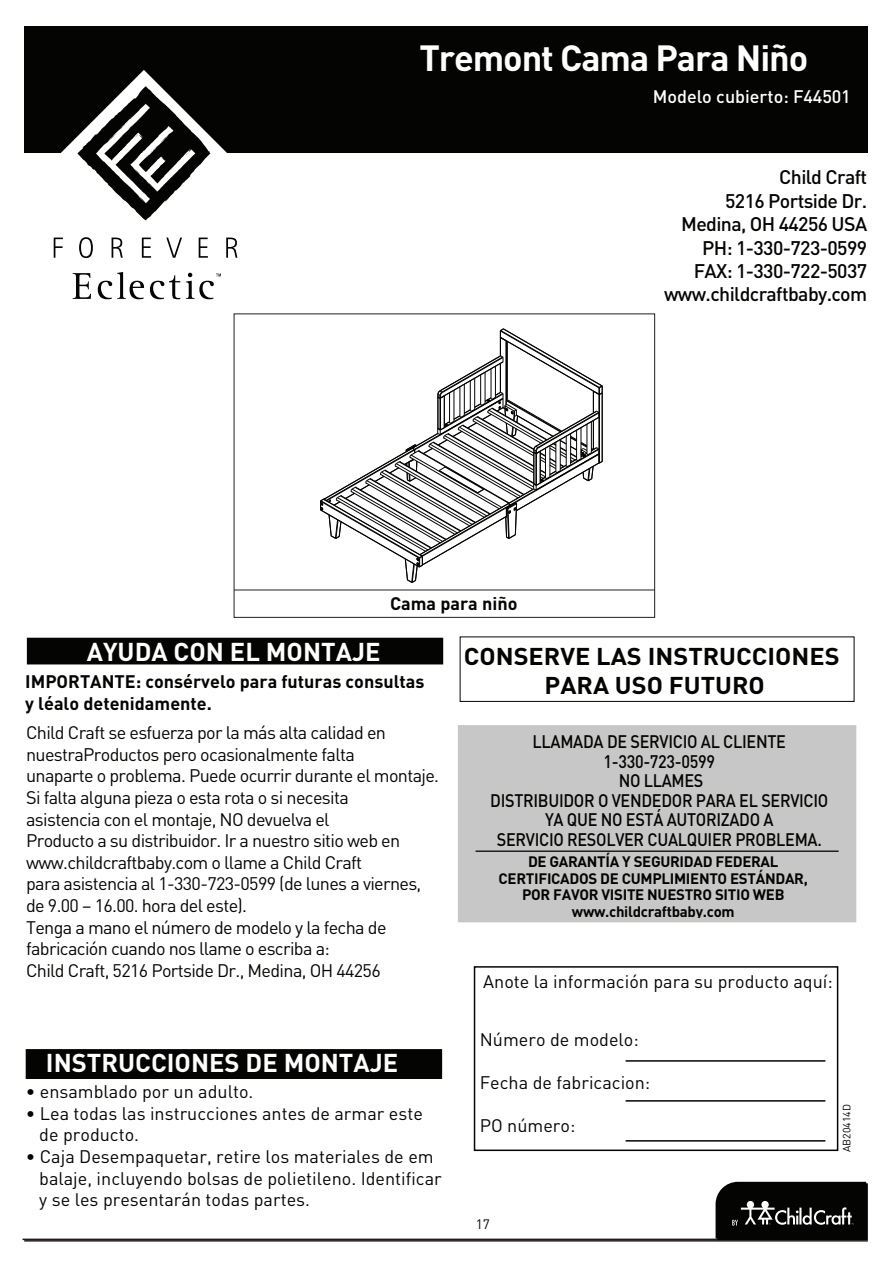
<style>
.page{position:relative;width:893px;height:1263px;background:#fff}
.page>*{position:absolute;margin:0;border:0;box-sizing:border-box;transform-origin:0 0}
.t1{font:700 36px "DIN Pro";letter-spacing:-.03em;color:#fff}
.t2{font:700 25.5px "DIN Pro";color:#fff}
.t3{font:700 24px/28.8px "DIN Pro";color:#040503;text-align:center;scale:1.05 1}
.t4{font:500 19.5px/23.4px "DIN Pro";letter-spacing:-.03em;color:#040503;text-align:right}
.t5{font:18px/21.6px "DIN Pro";letter-spacing:-.035em;color:#040503}
.t6{font:18px/21.6px "DIN Pro";color:#040503}
.t7{font:500 18px/19.5px "DIN Pro";letter-spacing:-.02em;color:#040503;text-align:center;scale:.9 1}
.t8{font:700 18px/21.6px "DIN Pro";color:#040503}
.t9{font:500 18px "DIN Pro";color:#fff}
.t10{font:700 15px/16.5px "DIN Pro";letter-spacing:-.02em;color:#040503;text-align:center}
.t11{font:13.5px "DIN Pro";color:#040503}
.t12{font:10.5px "DIN Pro";color:#040503}
</style>
<div class="page">
<div style="left:459px;top:727px;width:395px;height:193px;background:#c8c7c7"></div>
<div style="left:458px;top:725px;width:398px;height:197px;border:4px solid #c8c7c7"></div>
<div style="left:28px;top:638px;width:414px;height:26px;background:#040503"></div>
<hr style="left:476px;top:850px;width:363px;height:2px;background:#221e1f">
<div style="left:474px;top:966px;width:364px;height:185px;border:2px solid #040503"></div>
<hr style="left:626px;top:1060px;width:199px;height:2px;background:#040503">
<hr style="left:626px;top:1100px;width:199px;height:1px;background:#040503">
<hr style="left:626px;top:1140px;width:199px;height:1px;background:#040503">
<div style="left:27px;top:1050px;width:414px;height:28px;background:#040503"></div>
<div style="left:26px;top:1049px;width:416px;height:30px;border:2px solid #040503"></div>
<div style="left:460px;top:636px;width:394px;height:66px;border:1px solid #040503"></div>
<hr style="left:23px;top:1238px;width:843px;height:2px;background:#221e1f">
<hr style="left:24px;top:1240px;width:844px;height:1px;background:#221e1f">
<svg style="left:716px;top:1182px;width:152px;height:58px;background:#1c1d1b"></svg>
<div style="left:24px;top:26px;width:844px;height:127px;background:#040503"></div>
<svg style="left:54px;top:70px;width:183px;height:229px"></svg>
<div style="left:234px;top:313px;width:421px;height:305px;border:1px solid #231f20"></div>
<hr style="left:234px;top:590px;width:421px;height:1px;background:#231f20">
<svg style="left:320px;top:328px;width:283px;height:255px"></svg>
<h1 class="t1" style="left:419px;top:33px;width:390px">Tremont Cama Para Niño</h1>
<p class="t9" style="left:653px;top:84px;width:199px">Modelo cubierto: F44501</p>
<p class="t8" style="left:390px;top:591px;width:129px">Cama para niño</p>
<p class="t4" style="left:664px;top:165px;width:205px">Child Craft<br>5216 Portside Dr.<br>Medina, OH 44256 USA<br>PH: 1-330-723-0599<br>FAX: 1-330-722-5037 www.childcraftbaby.com</p>
<h2 class="t2" style="left:87px;top:634px;width:295px">AYUDA CON EL MONTAJE</h2>
<p class="t8" style="left:25px;top:670px;width:401px">IMPORTANTE: consérvelo para futuras consultas y léalo detenidamente.</p>
<p class="t5" style="left:26px;top:721px;width:414px">Child Craft se esfuerza por la más alta calidad en nuestraProductos pero ocasionalmente falta<br>unaparte o problema. Puede ocurrir durante el montaje.<br>Si falta alguna pieza o esta rota o si necesita<br>asistencia con el montaje, NO devuelva el<br>Producto a su distribuidor. Ir a nuestro sitio web en www.childcraftbaby.com o llame a Child Craft<br>para asistencia al 1-330-723-0599 (de lunes a viernes, de 9.00 – 16.00. hora del este).<br>Tenga a mano el número de modelo y la fecha de fabricación cuando nos llame o escriba a:<br>Child Craft, 5216 Portside Dr., Medina, OH 44256</p>
<h2 class="t2" style="left:46px;top:1046px;width:354px">INSTRUCCIONES DE MONTAJE</h2>
<p class="t6" style="left:26px;top:1080px;width:229px">• ensamblado por un adulto.</p>
<p class="t6" style="left:39px;top:1102px;width:385px;text-indent:-13px">• Lea todas las instrucciones antes de armar este de producto.</p>
<p class="t6" style="left:39px;top:1145px;width:404px;text-indent:-13px">• Caja Desempaquetar, retire los materiales de em balaje, incluyendo bolsas de polietileno. Identificar y se les presentarán todas partes.</p>
<h3 class="t3" style="left:464px;top:641px;width:359px">CONSERVE LAS INSTRUCCIONES<br>PARA USO FUTURO</h3>
<p class="t7" style="left:490px;top:731px;width:377px">LLAMADA DE SERVICIO AL CLIENTE<br>1-330-723-0599<br>NO LLAMES<br>DISTRIBUIDOR O VENDEDOR PARA EL SERVICIO<br>YA QUE NO ESTÁ AUTORIZADO A<br>SERVICIO RESOLVER CUALQUIER PROBLEMA.</p>
<p class="t10" style="left:499px;top:853px;width:311px">DE GARANTÍA Y SEGURIDAD FEDERAL CERTIFICADOS DE CUMPLIMIENTO ESTÁNDAR, POR FAVOR VISITE NUESTRO SITIO WEB www.childcraftbaby.com</p>
<p class="t6" style="left:483px;top:970px;width:351px">Anote la información para su producto aquí:</p>
<p class="t6" style="left:480px;top:1027px;width:161px">Número de modelo:</p>
<p class="t6" style="left:480px;top:1071px;width:172px">Fecha de fabricacion:</p>
<p class="t6" style="left:480px;top:1114px;width:97px">PO número:</p>
<p class="t12" style="left:840px;top:1152px;width:49px;rotate:-90deg">AB20414D</p>
<p class="t11" style="left:476px;top:1215px;width:16px">17</p>
</div>
